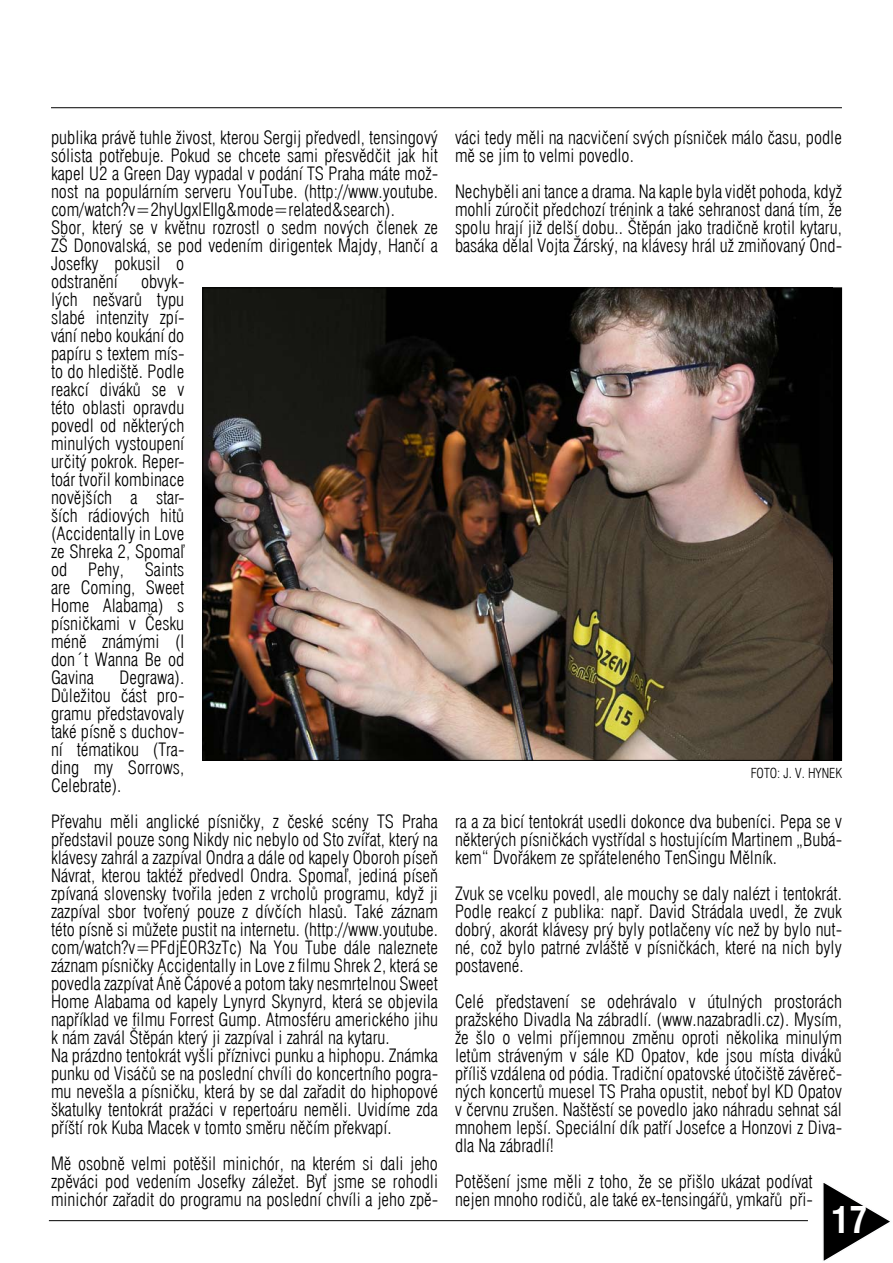
<style>
.page{position:relative;width:893px;height:1263px;background:#fff}
.page>*{position:absolute;margin:0;border:0;box-sizing:border-box;transform-origin:0 0}
.t1{font:condensed 36px "Swiss 721 AT Bold";color:#fff}
.t2{font:condensed 18px/18px "Swiss 721 AT Light";color:#000;text-align:justify}
.t3{font:condensed 13.5px "Swiss 721 AT Light";color:#000}
</style>
<div class="page">
<hr style="left:51px;top:107px;width:791px;height:1px;background:#000">
<hr style="left:49px;top:1220px;width:759px;height:1px;background:#000">
<svg style="left:823px;top:1183px;width:67px;height:78px"></svg>
<img style="left:204px;top:289px;width:629px;height:470px">
<p class="t2" style="left:51px;top:129px;width:388px;text-align:left">publika právě tuhle živost, kterou Sergij předvedl, tensingový sólista potřebuje. Pokud se chcete sami přesvědčit jak hit kapel U2 a Green Day vypadal v podání TS Praha máte mož&shy;nost na populárním serveru YouTube. (http://www.youtube. com/watch?v=2hyUgxlEIIg&amp;mode=related&amp;search).<br>Sbor, který se v květnu rozrostl o sedm nových členek ze ZŠ Donovalská, se pod vedením dirigentek Majdy, Hančí a Josefky pokusil o<br>odstranění</p>
<p class="t2" style="left:51px;top:273px;width:135px;text-indent:90px">obvyk&shy;lých nešvarů typu slabé intenzity zpí&shy;vání nebo koukání do papíru s textem mís&shy;to do hlediště. Podle reakcí diváků se v této oblasti opravdu povedl od některých minulých vystoupení určitý pokrok. Reper&shy;toár tvořil kombinace novějších a star&shy;ších rádiových hitů (Accidentally in Love ze Shreka 2, Spomaľ od Pehy, Saints are Coming, Sweet Home Alabama) s písničkami v Česku méně známými (I don´t Wanna Be od Gavina</p>
<p class="t2" style="left:51px;top:669px;width:135px;text-indent:69px">Degrawa).<br>Důležitou část pro&shy;gramu představovaly také písně s duchov&shy;ní tématikou (Tra&shy;ding my Sorrows, Celebrate).</p>
<p class="t2" style="left:51px;top:813px;width:388px;text-align:left">Převahu měli anglické písničky, z české scény TS Praha představil pouze song Nikdy nic nebylo od Sto zvířat, který na klávesy zahrál a zazpíval Ondra a dále od kapely Oboroh píseň Návrat, kterou taktéž předvedl Ondra. Spomaľ, jediná píseň zpívaná slovensky tvořila jeden z vrcholů programu, když ji zazpíval sbor tvořený pouze z dívčích hlasů. Také záznam této písně si můžete pustit na internetu. (http://www.youtube. com/watch?v=PFdjEOR3zTc) Na You Tube dále naleznete záznam písničky Accidentally in Love z filmu Shrek 2, která se povedla zazpívat Áně Čápové a potom taky nesmrtelnou Sweet Home Alabama od kapely Lynyrd Skynyrd, která se objevila například ve filmu Forrest Gump. Atmosféru amerického jihu k nám zavál Štěpán který ji zazpíval i zahrál na kytaru.<br>Na prázdno tentokrát vyšli příznivci punku a hiphopu. Známka punku od Visáčů se na poslední chvíli do koncertního pogra&shy;mu nevešla a písničku, která by se dal zařadit do hiphopové škatulky tentokrát pražáci v repertoáru neměli. Uvidíme zda příští rok Kuba Macek v tomto směru něčím překvapí.</p>
<p class="t2" style="left:51px;top:1155px;width:388px">Mě osobně velmi potěšil minichór, na kterém si dali jeho zpěváci pod vedením Josefky záležet. Byť jsme se rohodli minichór zařadit do programu na poslední chvíli a jeho zpě-</p>
<p class="t2" style="left:455px;top:129px;width:388px">váci tedy měli na nacvičení svých písniček málo času, podle mě se jim to velmi povedlo.</p>
<p class="t2" style="left:455px;top:183px;width:388px">Nechyběli ani tance a drama. Na kaple byla vidět pohoda, když mohli zúročit předchozí trénink a také sehranost daná tím, že spolu hrají již delší dobu.. Štěpán jako tradičně krotil kytaru, basáka dělal Vojta Žárský, na klávesy hrál už zmiňovaný Ond-</p>
<p class="t3" style="left:751px;top:765px;width:93px">FOTO: J. V. HYNEK</p>
<p class="t2" style="left:455px;top:813px;width:388px">ra a za bicí tentokrát usedli dokonce dva bubeníci. Pepa se v některých písničkách vystřídal s hostujícím Martinem „Bubá&shy;kem“ Dvořákem ze spřáteleného TenSingu Mělník.</p>
<p class="t2" style="left:455px;top:885px;width:388px">Zvuk se vcelku povedl, ale mouchy se daly nalézt i tentokrát.<br>Podle reakcí z publika: např. David Strádala uvedl, že zvuk dobrý, akorát klávesy prý byly potlačeny víc než by bylo nut&shy;né, což bylo patrné zvláště v písničkách, které na nich byly postavené.</p>
<p class="t2" style="left:455px;top:993px;width:388px">Celé představení se odehrávalo v útulných prostorách pražského Divadla Na zábradlí. (www.nazabradli.cz). Mysím, že šlo o velmi příjemnou změnu oproti několika minulým letům stráveným v sále KD Opatov, kde jsou místa diváků příliš vzdálena od pódia. Tradiční opatovské útočiště závěreč&shy;ných koncertů muesel TS Praha opustit, neboť byl KD Opatov v červnu zrušen. Naštěstí se povedlo jako náhradu sehnat sál mnohem lepší. Speciální dík patří Josefce a Honzovi z Diva&shy;dla Na zábradlí!</p>
<p class="t2" style="left:455px;top:1173px;width:359px">Potěšení jsme měli z toho, že se přišlo ukázat podívat nejen mnoho rodičů, ale také ex-tensingářů, ymkařů při-</p>
<h1 class="t1" style="left:831px;top:1198px;width:37px">17</h1>
</div>
